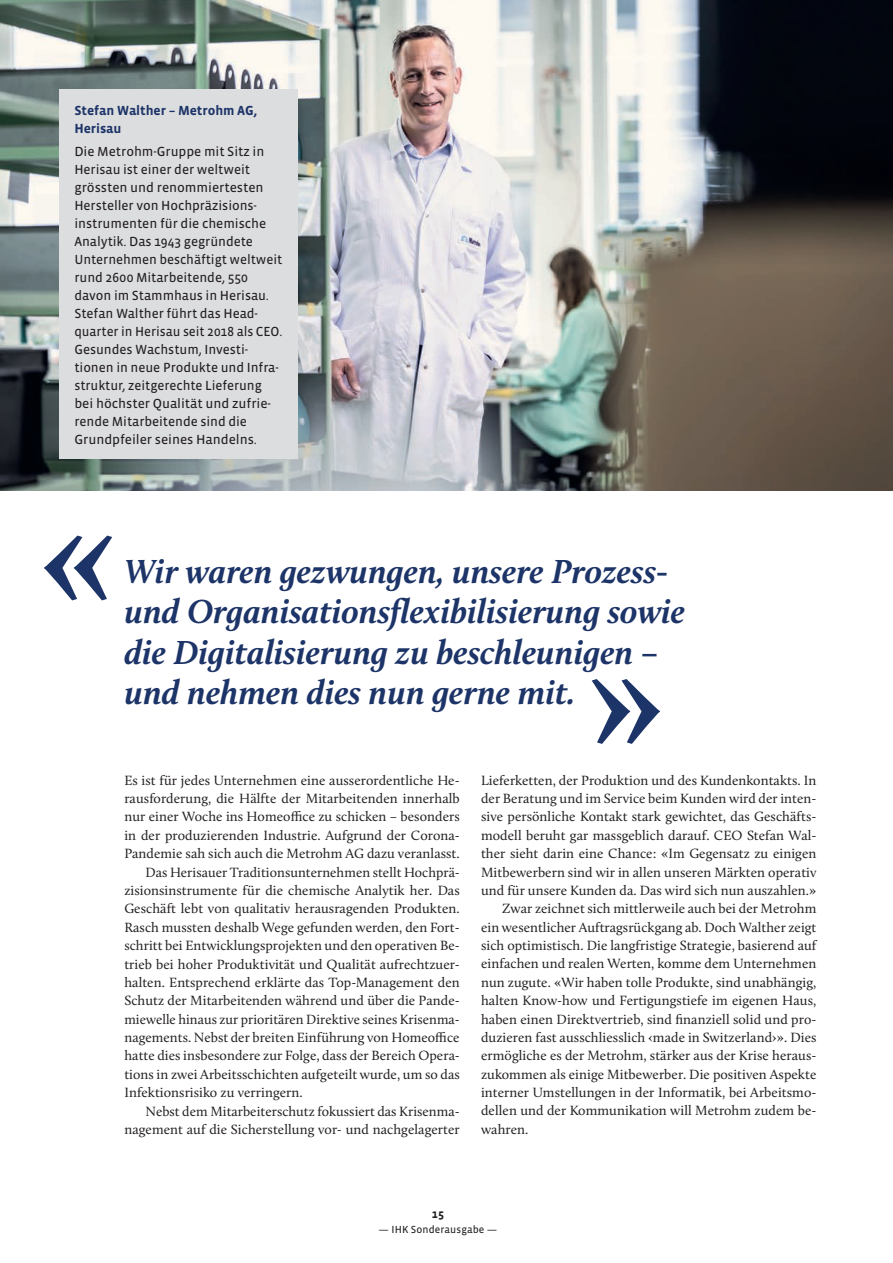
<style>
.page{position:relative;width:893px;height:1263px;background:#fff}
.page>*{position:absolute;margin:0;border:0;box-sizing:border-box;transform-origin:0 0}
.t1{font:italic 700 34.5px/40.5px "Calluna";color:#1d3468}
.t2{font:13.8px "Calluna";letter-spacing:.005em;color:#231f20}
.t3{font:13.5px/18px "Vista Sans OTCE";letter-spacing:-.005em;color:#231f20}
.t4{font:700 13.5px/18px "Vista Sans OTCE";letter-spacing:-.005em;color:#1d3468}
.t5{font:700 12px "Vista Sans OTCE";color:#231f20}
.t6{font:10.5px "Vista Sans OTCE";letter-spacing:.01em;color:#231f20}
</style>
<div class="page">
<img style="left:0;top:0;width:893px;height:491px">
<svg style="left:44px;top:535px;width:68px;height:65px"></svg>
<svg style="left:592px;top:679px;width:68px;height:65px"></svg>
<div style="left:60px;top:89px;width:238px;height:370px;background:#dcdddf"></div>
<p class="t4" style="left:74px;top:102px;width:185px">Stefan Walther – Metrohm AG,<br>Herisau</p>
<p class="t3" style="left:74px;top:142px;width:210px">Die Metrohm-Gruppe mit Sitz in<br>Herisau ist einer der weltweit grössten und renommiertesten<br>Hersteller von Hochpräzisions&shy;instrumenten für die chemische<br>Analytik. Das 1943 gegründete<br>Unternehmen beschäftigt weltweit rund 2600 Mitarbeitende, 550 davon im Stammhaus in Herisau.<br>Stefan Walther führt das Head&shy;quarter in Herisau seit 2018 als CEO.<br>Gesundes Wachstum, Investi&shy;tionen in neue Produkte und Infra&shy;struktur, zeitgerechte Lieferung bei höchster Qualität und zufrie&shy;rende Mitarbeitende sind die<br>Grundpfeiler seines Handelns.</p>
<h1 class="t1" style="left:124px;top:550px;width:562px">Wir waren gezwungen, unsere Prozess&shy;und Organisationsflexibilisierung sowie die Digitalisierung zu beschleunigen – und nehmen dies nun gerne mit.</h1>
<p class="t2" style="left:124px;top:772px;width:337px">Es ist für jedes Unternehmen eine ausserordentliche He-</p>
<p class="t2" style="left:124px;top:790px;width:337px">rausforderung, die Hälfte der Mitarbeitenden innerhalb</p>
<p class="t2" style="left:124px;top:808px;width:337px">nur einer Woche ins Homeoffice zu schicken – besonders</p>
<p class="t2" style="left:124px;top:827px;width:337px">in der produzierenden Industrie. Aufgrund der Corona-</p>
<p class="t2" style="left:124px;top:845px;width:337px">Pandemie sah sich auch die Metrohm AG dazu veranlasst.</p>
<p class="t2" style="left:146px;top:864px;width:316px">Das Herisauer Traditionsunternehmen stellt Hochprä-</p>
<p class="t2" style="left:124px;top:882px;width:337px">zisionsinstrumente für die chemische Analytik her. Das</p>
<p class="t2" style="left:124px;top:900px;width:337px">Geschäft lebt von qualitativ herausragenden Produkten.</p>
<p class="t2" style="left:124px;top:919px;width:337px">Rasch mussten deshalb Wege gefunden werden, den Fort-</p>
<p class="t2" style="left:124px;top:937px;width:337px">schritt bei Entwicklungsprojekten und den operativen Be-</p>
<p class="t2" style="left:124px;top:955px;width:337px">trieb bei hoher Produktivität und Qualität aufrechtzuer-</p>
<p class="t2" style="left:124px;top:974px;width:337px">halten. Entsprechend erklärte das Top-Management den</p>
<p class="t2" style="left:124px;top:992px;width:337px">Schutz der Mitarbeitenden während und über die Pande-</p>
<p class="t2" style="left:124px;top:1011px;width:337px">miewelle hinaus zur prioritären Direktive seines Krisenma-</p>
<p class="t2" style="left:124px;top:1029px;width:337px">nagements. Nebst der breiten Einführung von Homeoffice</p>
<p class="t2" style="left:124px;top:1047px;width:337px">hatte dies insbesondere zur Folge, dass der Bereich Opera-</p>
<p class="t2" style="left:124px;top:1066px;width:337px">tions in zwei Arbeitsschichten aufgeteilt wurde, um so das</p>
<p class="t2" style="left:124px;top:1084px;width:180px">Infektionsrisiko zu verringern.</p>
<p class="t2" style="left:146px;top:1102px;width:316px">Nebst dem Mitarbeiterschutz fokussiert das Krisenma-</p>
<p class="t2" style="left:124px;top:1121px;width:337px">nagement auf die Sicherstellung vor- und nachgelagerter</p>
<p class="t2" style="left:481px;top:772px;width:337px">Lieferketten, der Produktion und des Kundenkontakts. In</p>
<p class="t2" style="left:481px;top:790px;width:337px">der Beratung und im Service beim Kunden wird der inten-</p>
<p class="t2" style="left:481px;top:808px;width:337px">sive persönliche Kontakt stark gewichtet, das Geschäfts-</p>
<p class="t2" style="left:481px;top:827px;width:337px">modell beruht gar massgeblich darauf. CEO Stefan Wal-</p>
<p class="t2" style="left:481px;top:845px;width:337px">ther sieht darin eine Chance: «Im Gegensatz zu einigen</p>
<p class="t2" style="left:481px;top:864px;width:337px">Mitbewerbern sind wir in allen unseren Märkten operativ</p>
<p class="t2" style="left:481px;top:882px;width:337px">und für unsere Kunden da. Das wird sich nun auszahlen.»</p>
<p class="t2" style="left:502px;top:900px;width:316px">Zwar zeichnet sich mittlerweile auch bei der Metrohm</p>
<p class="t2" style="left:481px;top:919px;width:337px">ein wesentlicher Auftragsrückgang ab. Doch Walther zeigt</p>
<p class="t2" style="left:481px;top:937px;width:337px">sich optimistisch. Die langfristige Strategie, basierend auf</p>
<p class="t2" style="left:481px;top:955px;width:337px">einfachen und realen Werten, komme dem Unternehmen</p>
<p class="t2" style="left:481px;top:974px;width:337px">nun zugute. «Wir haben tolle Produkte, sind unabhängig,</p>
<p class="t2" style="left:481px;top:992px;width:337px">halten Know-how und Fertigungstiefe im eigenen Haus,</p>
<p class="t2" style="left:481px;top:1011px;width:337px">haben einen Direktvertrieb, sind finanziell solid und pro-</p>
<p class="t2" style="left:481px;top:1029px;width:337px">duzieren fast ausschliesslich ‹made in Switzerland›». Dies</p>
<p class="t2" style="left:481px;top:1047px;width:337px">ermögliche es der Metrohm, stärker aus der Krise heraus-</p>
<p class="t2" style="left:481px;top:1066px;width:337px">zukommen als einige Mitbewerber. Die positiven Aspekte</p>
<p class="t2" style="left:481px;top:1084px;width:337px">interner Umstellungen in der Informatik, bei Arbeitsmo-</p>
<p class="t2" style="left:481px;top:1102px;width:337px">dellen und der Kommunikation will Metrohm zudem be-</p>
<p class="t2" style="left:481px;top:1121px;width:49px">wahren.</p>
<p class="t5" style="left:432px;top:1207px;width:14px">15</p>
<p class="t6" style="left:379px;top:1224px;width:120px">— IHK Sonderausgabe —</p>
</div>
